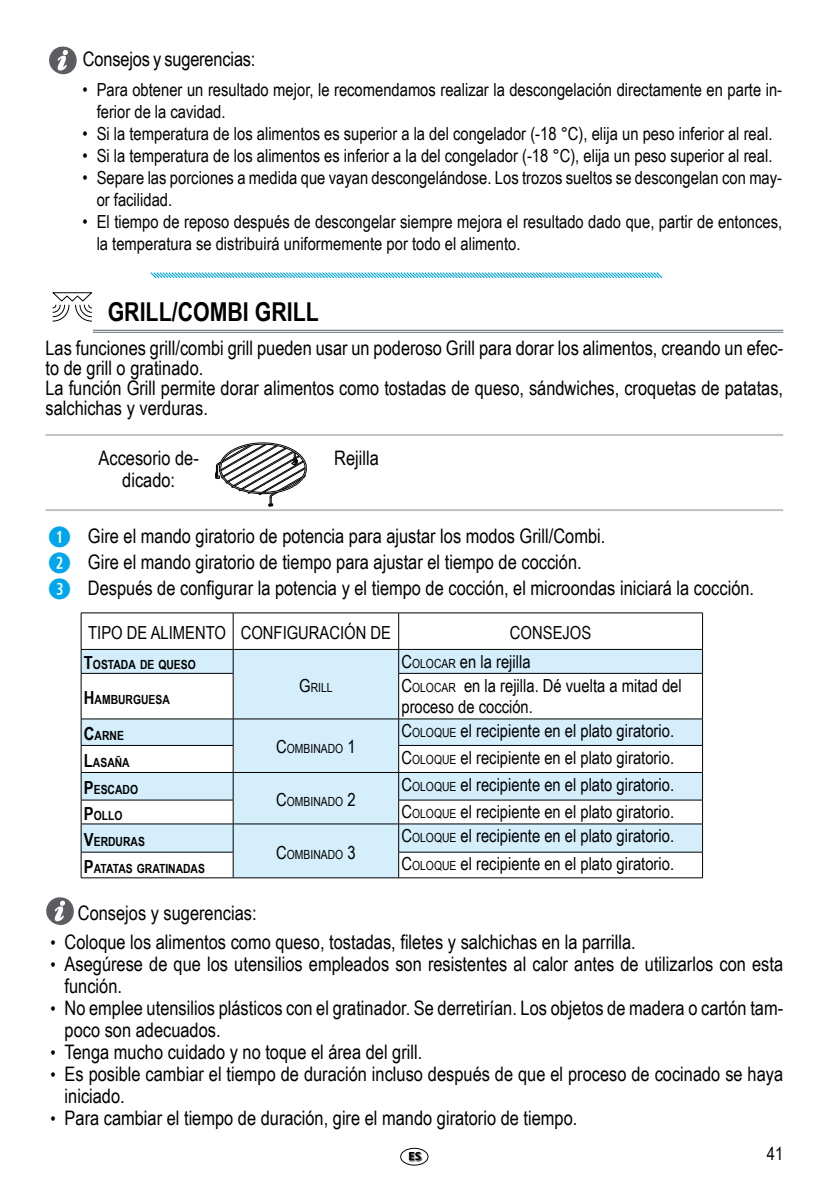
<style>
.page{position:relative;width:840px;height:1191px;background:#fff}
.page>*{position:absolute;margin:0;border:0;box-sizing:border-box;transform-origin:0 0}
.t1{font:700 26px "Arial Narrow";color:#000}
.t2{font:20px/22px "Arial Narrow";color:#000}
.t3{font:18px/22px "Arial Narrow";color:#000}
.t4{font:700 12.6px "Arial Narrow";color:#000}
.t5{font:12.6px "Arial Narrow";color:#000}
.t6{font:700 11.8px "Myriad Pro";color:#000}
.s1{font-family:"Combi Numerals";font-weight:700;font-size:28px;color:#00a6eb}
.s2{font-size:18px}
.s3{font-style:inherit}
.s4{font-size:12.6px}
</style>
<div class="page">
<div style="left:400px;top:1147px;width:28px;height:18px;border:1px solid #000;border-radius:50%"></div>
<img style="left:407px;top:1149px;width:16px;height:16px">
<svg style="left:82px;top:650px;width:619px;height:227px;fill:#d4eefb"></svg>
<hr style="left:233px;top:877px;width:165px;height:1px;background:#000">
<hr style="left:81px;top:612px;width:152px;height:1px;background:#000">
<hr style="left:81px;top:613px;width:1px;height:36px;background:#000">
<hr style="left:233px;top:612px;width:165px;height:1px;background:#000">
<hr style="left:233px;top:613px;width:1px;height:36px;background:#000">
<hr style="left:398px;top:612px;width:304px;height:1px;background:#000">
<hr style="left:398px;top:613px;width:1px;height:36px;background:#000">
<hr style="left:701px;top:613px;width:1px;height:36px;background:#000">
<hr style="left:81px;top:649px;width:152px;height:1px;background:#000">
<svg style="left:81px;top:649px;width:1px;height:24px"></svg>
<hr style="left:233px;top:649px;width:165px;height:1px;background:#000">
<svg style="left:233px;top:649px;width:1px;height:24px"></svg>
<hr style="left:398px;top:649px;width:304px;height:1px;background:#000">
<svg style="left:398px;top:649px;width:1px;height:24px"></svg>
<svg style="left:701px;top:649px;width:1px;height:24px"></svg>
<hr style="left:81px;top:673px;width:152px;height:1px;background:#000">
<hr style="left:81px;top:673px;width:1px;height:45px;background:#000">
<hr style="left:233px;top:673px;width:1px;height:45px;background:#000">
<hr style="left:398px;top:673px;width:304px;height:1px;background:#000">
<hr style="left:398px;top:673px;width:1px;height:45px;background:#000">
<hr style="left:701px;top:673px;width:1px;height:45px;background:#000">
<hr style="left:81px;top:718px;width:152px;height:1px;background:#000">
<hr style="left:233px;top:718px;width:165px;height:1px;background:#000">
<hr style="left:398px;top:718px;width:304px;height:1px;background:#000">
<hr style="left:81px;top:745px;width:152px;height:1px;background:#000">
<hr style="left:398px;top:745px;width:304px;height:1px;background:#000">
<hr style="left:81px;top:772px;width:152px;height:1px;background:#000">
<hr style="left:233px;top:772px;width:165px;height:1px;background:#000">
<hr style="left:398px;top:772px;width:304px;height:1px;background:#000">
<hr style="left:81px;top:799px;width:152px;height:1px;background:#000">
<hr style="left:398px;top:799px;width:304px;height:1px;background:#000">
<hr style="left:81px;top:823px;width:152px;height:1px;background:#000">
<hr style="left:233px;top:823px;width:165px;height:1px;background:#000">
<hr style="left:398px;top:823px;width:304px;height:1px;background:#000">
<hr style="left:81px;top:852px;width:152px;height:1px;background:#000">
<svg style="left:81px;top:719px;width:1px;height:158px"></svg>
<svg style="left:233px;top:719px;width:1px;height:158px"></svg>
<hr style="left:398px;top:852px;width:304px;height:1px;background:#000">
<svg style="left:398px;top:719px;width:1px;height:158px"></svg>
<svg style="left:701px;top:719px;width:1px;height:134px"></svg>
<hr style="left:81px;top:877px;width:152px;height:1px;background:#000">
<hr style="left:398px;top:877px;width:304px;height:1px;background:#000">
<svg style="left:49px;top:46px;width:28px;height:29px"></svg>
<svg style="left:46px;top:897px;width:28px;height:28px"></svg>
<hr style="left:45px;top:434px;width:737px;height:2px;background:#c1c1c1">
<hr style="left:45px;top:509px;width:737px;height:2px;background:#c1c1c1">
<hr style="left:93px;top:330px;width:689px;height:1px;background:#7d868c">
<hr style="left:93px;top:332px;width:689px;height:1px;background:#7d868c">
<svg style="left:52px;top:292px;width:40px;height:30px"></svg>
<svg style="left:215px;top:443px;width:92px;height:64px"></svg>
<svg style="left:150px;top:272px;width:513px;height:7px"></svg>
<p class="t2" style="left:83px;top:47px;width:174px">Consejos y sugerencias:</p>
<p class="t3" style="left:97px;top:78px;width:686px;text-indent:-14px">• Para obtener un resultado mejor, le recomendamos realizar la descongelación directamente en parte in&shy;ferior de la cavidad.</p>
<p class="t3" style="left:83px;top:122px;width:691px">• Si la temperatura de los alimentos es superior a la del congelador (-18 °C), elija un peso inferior al real.</p>
<p class="t3" style="left:83px;top:144px;width:691px">• Si la temperatura de los alimentos es inferior a la del congelador (-18 °C), elija un peso superior al real.</p>
<p class="t3" style="left:97px;top:166px;width:686px;text-indent:-14px">• Separe las porciones a medida que vayan descongelándose. Los trozos sueltos se descongelan con may&shy;or facilidad.</p>
<p class="t3" style="left:97px;top:210px;width:686px;text-indent:-14px">• El tiempo de reposo después de descongelar siempre mejora el resultado dado que, partir de entonces, la temperatura se distribuirá uniformemente por todo el alimento.</p>
<h1 class="t1" style="left:108px;top:292px;width:100px">GRILL/COMBI</h1>
<h1 class="t1" style="left:254px;top:292px;width:29px">GRILL</h1>
<p class="t2" style="left:45px;top:337px;width:738px;line-height:20px">Las funciones grill/combi grill pueden usar un poderoso Grill para dorar los alimentos, creando un efec&shy;to de grill o gratinado.<br>La función Grill permite dorar alimentos como tostadas de queso, sándwiches, croquetas de patatas, salchichas y verduras.</p>
<p class="t2" style="left:98px;top:446px;width:102px;text-align:center">Accesorio de&shy;dicado:</p>
<p class="t2" style="left:334px;top:446px;width:46px">Rejilla</p>
<p class="t2" style="left:48px;top:523px;width:707px;line-height:25.6px"><span class="s1">q</span> Gire el mando giratorio de potencia para ajustar los modos Grill/Combi.<br><span class="s1">w</span> Gire el mando giratorio de tiempo para ajustar el tiempo de cocción.<br><span class="s1">e</span> Después de configurar la potencia y el tiempo de cocción, el microondas iniciará la cocción.</p>
<p class="t3" style="left:88px;top:621px;width:73px">Tipo dealimento</p>
<p class="t3" style="left:241px;top:621px;width:21px">Configuraci</p>
<p class="t3" style="left:344px;top:621px;width:37px">ón de</p>
<p class="t3" style="left:509px;top:621px;width:22px">Consejos</p>
<p class="t4" style="left:84px;top:655px;width:113px"><span class="s2">T</span>OSTADA DE QUESO</p>
<p class="t5" style="left:299px;top:678px;width:35px"><span class="s2">G</span>RILL</p>
<p class="t3" style="left:401px;top:649px;width:130px"><span class="s3">C</span><span class="s4">OLOCAR</span> en la rejilla</p>
<p class="t3" style="left:401px;top:674px;width:281px"><span class="s3">C</span><span class="s4">OLOCAR</span> en la rejilla. Dé vuelta a mitad del proceso de cocción.</p>
<p class="t4" style="left:84px;top:690px;width:87px"><span class="s2">H</span>AMBURGUESA</p>
<p class="t3" style="left:401px;top:719px;width:274px"><span class="s3">C</span><span class="s4">OLOQUE</span> el recipiente en el plato giratorio.</p>
<p class="t4" style="left:84px;top:726px;width:41px"><span class="s2">C</span>ARNE</p>
<p class="t5" style="left:276px;top:739px;width:81px"><span class="s2">C</span>OMBINADO <span class="s2">1</span></p>
<p class="t4" style="left:84px;top:752px;width:47px"><span class="s2">L</span>ASAÑA</p>
<p class="t3" style="left:401px;top:745px;width:274px"><span class="s3">C</span><span class="s4">OLOQUE</span> el recipiente en el plato giratorio.</p>
<p class="t4" style="left:84px;top:780px;width:56px"><span class="s2">P</span>ESCADO</p>
<p class="t5" style="left:276px;top:792px;width:81px"><span class="s2">C</span>OMBINADO <span class="s2">2</span></p>
<p class="t3" style="left:401px;top:772px;width:274px"><span class="s3">C</span><span class="s4">OLOQUE</span> el recipiente en el plato giratorio.</p>
<p class="t4" style="left:84px;top:805px;width:40px"><span class="s2">P</span>OLLO</p>
<p class="t3" style="left:401px;top:800px;width:274px"><span class="s3">C</span><span class="s4">OLOQUE</span> el recipiente en el plato giratorio.</p>
<p class="t4" style="left:84px;top:831px;width:62px"><span class="s2">V</span>ERDURAS</p>
<p class="t5" style="left:276px;top:845px;width:81px"><span class="s2">C</span>OMBINADO <span class="s2">3</span></p>
<p class="t3" style="left:401px;top:824px;width:274px"><span class="s3">C</span><span class="s4">OLOQUE</span> el recipiente en el plato giratorio.</p>
<p class="t4" style="left:84px;top:858px;width:122px"><span class="s2">P</span>ATATAS GRATINADAS</p>
<p class="t3" style="left:401px;top:852px;width:274px"><span class="s3">C</span><span class="s4">OLOQUE</span> el recipiente en el plato giratorio.</p>
<p class="t2" style="left:78px;top:901px;width:180px">Consejos y sugerencias:</p>
<p class="t2" style="left:51px;top:930px;width:586px"><span class="s2">•</span> Coloque los alimentos como queso, tostadas, filetes y salchichas en la parrilla.</p>
<p class="t2" style="left:65px;top:952px;width:719px;text-indent:-14px"><span class="s2">•</span> Asegúrese de que los utensilios empleados son resistentes al calor antes de utilizarlos con esta función.</p>
<p class="t2" style="left:65px;top:996px;width:719px;text-indent:-14px"><span class="s2">•</span> No emplee utensilios plásticos con el gratinador. Se derretirían. Los objetos de madera o cartón tam&shy;poco son adecuados.</p>
<p class="t2" style="left:51px;top:1040px;width:373px"><span class="s2">•</span> Tenga mucho cuidado y no toque el área del grill.</p>
<p class="t2" style="left:65px;top:1062px;width:719px;text-indent:-14px"><span class="s2">•</span> Es posible cambiar el tiempo de duración incluso después de que el proceso de cocinado se haya iniciado.</p>
<p class="t2" style="left:51px;top:1106px;width:528px"><span class="s2">•</span> Para cambiar el tiempo de duración, gire el mando giratorio de tiempo.</p>
<p class="t6" style="left:408px;top:1149px;width:14px">ES</p>
<p class="t3" style="left:766px;top:1142px;width:18px">41</p>
</div>
